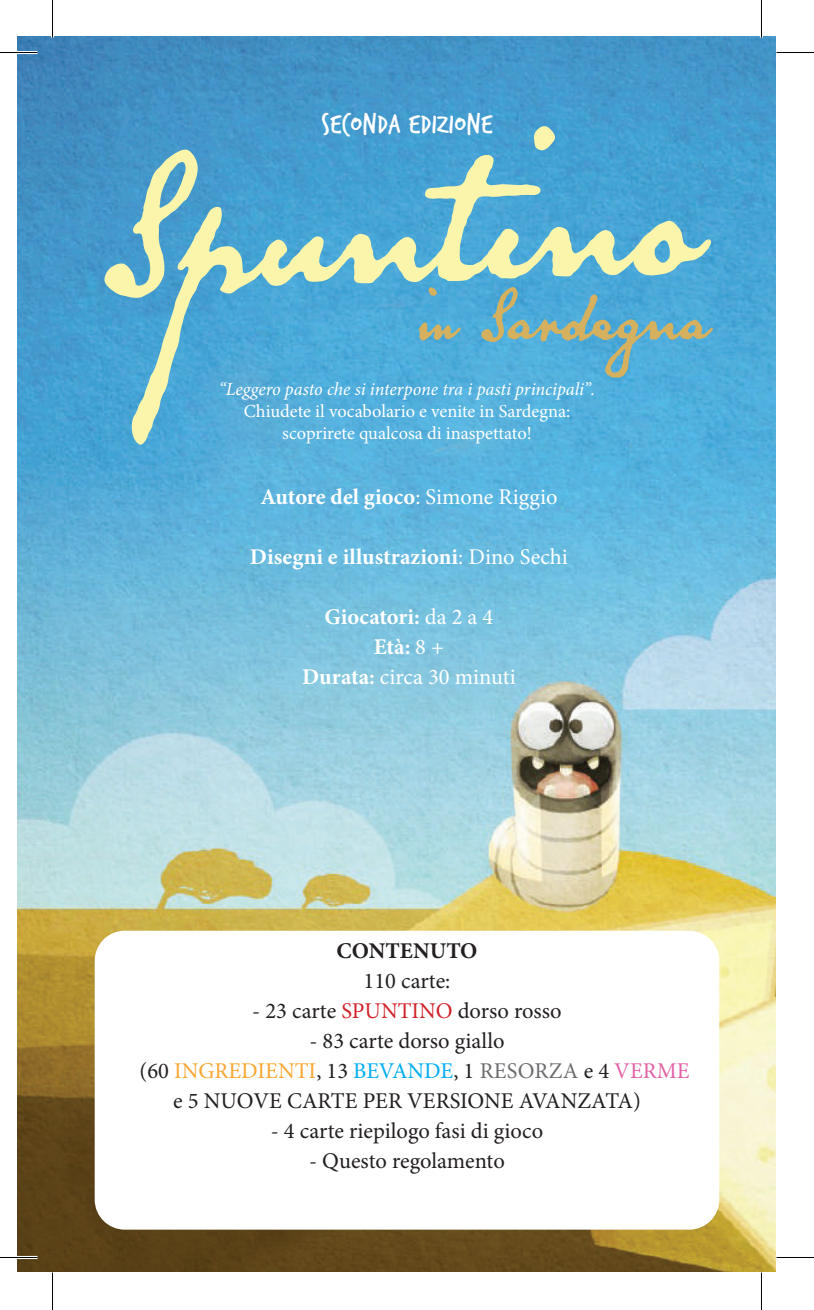
<style>
.page{position:relative;width:814px;height:1310px;background:#fff}
.page>*{position:absolute;margin:0;border:0;box-sizing:border-box;transform-origin:0 0}
.t1{font:700 208.75px "Old Man Eloquent";color:#fbf5ab}
.t2{font:700 78.5px "Old Man Eloquent";color:#d5b05e}
.t3{font:30px "Trash Hand";letter-spacing:.02em;color:#fff}
.t4{font:22.5px "Minion Pro";color:#231f20}
.t5{font:700 22.5px/30px "Minion Pro";letter-spacing:-.005em;color:#fff;text-align:center}
.t6{font:22.5px "Minion Pro";color:#faa633}
.t7{font:700 22.5px "Minion Pro";color:#231f20}
.t8{font:18.25px/22px "Minion Pro";color:#fff;text-align:center}
.t9{font:italic 18.25px "Minion Pro";color:#fff}
.s1{font-weight:400}
.s2{color:#d1232a}
.s3{color:#231f20}
.s4{color:#00aeef}
.s5{color:#6c6d70}
.s6{color:#e362a5}
</style>
<div class="page">
<img style="left:17px;top:37px;width:758px;height:1234px">
<div style="left:95px;top:931px;width:624px;height:298px;background:#fff;border-radius:30px"></div>
<hr style="left:0;top:51px;width:38px;height:3px;background:#fff">
<hr style="left:0;top:1256px;width:38px;height:3px;background:#fff">
<hr style="left:51px;top:0;width:3px;height:38px;background:#fff">
<hr style="left:760px;top:0;width:3px;height:38px;background:#fff">
<hr style="left:0;top:52px;width:38px;height:1px;background:#000">
<hr style="left:776px;top:52px;width:38px;height:1px;background:#000">
<hr style="left:0;top:1257px;width:38px;height:1px;background:#000">
<hr style="left:776px;top:1257px;width:38px;height:1px;background:#000">
<hr style="left:52px;top:0;width:1px;height:38px;background:#000">
<hr style="left:52px;top:1272px;width:1px;height:38px;background:#000">
<hr style="left:761px;top:0;width:1px;height:38px;background:#000">
<hr style="left:761px;top:1272px;width:1px;height:38px;background:#000">
<h3 class="t3" style="left:322px;top:109px;width:172px">SECONDA EDIZIONE</h3>
<h1 class="t1" style="left:102px;top:92px;width:595px;rotate:-2deg">Spuntino</h1>
<h2 class="t2" style="left:418px;top:264px;width:293px">in Sardegna</h2>
<p class="t9" style="left:219px;top:377px;width:378px">“Leggero pasto che si interpone tra i pasti principali”.</p>
<p class="t8" style="left:244px;top:400px;width:328px">Chiudete il vocabolario e venite in Sardegna: scoprirete qualcosa di inaspettato!</p>
<p class="t5" style="left:260px;top:482px;width:298px">Autore del gioco<span class="s1">: Simone Riggio</span></p>
<p class="t5" style="left:250px;top:542px;width:319px">Disegni e illustrazioni<span class="s1">: Dino Sechi</span></p>
<p class="t5" style="left:302px;top:602px;width:215px">Giocatori: <span class="s1">da 2 a 4<br></span>Età: <span class="s1">8 +<br></span>Durata: <span class="s1">circa 30 minuti</span></p>
<p class="t7" style="left:336px;top:934px;width:143px">CONTENUTO</p>
<p class="t4" style="left:363px;top:965px;width:88px">110 carte:</p>
<p class="t4" style="left:252px;top:995px;width:311px">- 23 carte <span class="s2">SPUNTINO</span> dorso rosso</p>
<p class="t4" style="left:309px;top:1025px;width:197px">- 83 carte dorso giallo</p>
<p class="t6" style="left:140px;top:1055px;width:551px"><span class="s3">(60</span> INGREDIENTI<span class="s3">, 13</span> <span class="s4">BEVANDE</span><span class="s3">, 1</span> <span class="s5">RESORZA</span> <span class="s3">e 4</span> <span class="s6">VERME</span></p>
<p class="t4" style="left:173px;top:1085px;width:469px">e 5 NUOVE CARTE PER VERSIONE AVANZATA)</p>
<p class="t4" style="left:271px;top:1115px;width:274px">- 4 carte riepilogo fasi di gioco</p>
<p class="t4" style="left:309px;top:1145px;width:197px">- Questo regolamento</p>
</div>
